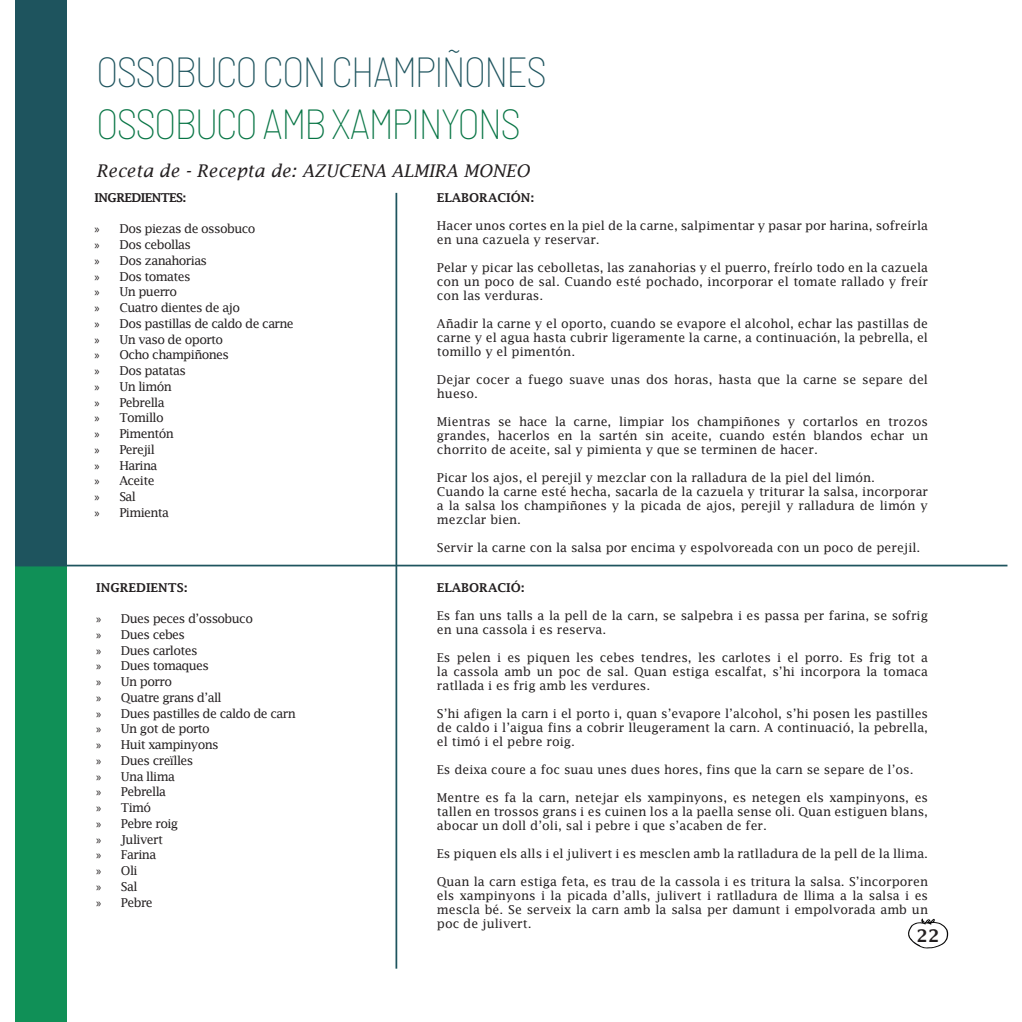
<style>
.page{position:relative;width:1022px;height:1022px;background:#fff}
.page>*{position:absolute;margin:0;border:0;box-sizing:border-box;transform-origin:0 0}
.t1{font:100 semi-condensed 42px "Barlow";letter-spacing:-.05em;color:#1e545e}
.t2{font:100 semi-condensed 42px "Barlow";letter-spacing:-.05em;color:#087545}
.t3{font:italic 17.5px "Lucida Fax";color:#231f20}
.t4{font:600 17.5px "Lucida Fax";color:#231f20}
.t5{font:12.25px/14px "Lucida Fax";color:#231f20;text-align:justify}
.t6{font:12.25px "Lucida Fax";letter-spacing:-.05em;color:#231f20}
.t7{font:600 12.25px "Lucida Fax";color:#231f20}
.t8{font:600 12.25px "Lucida Fax";letter-spacing:-.05em;color:#231f20}
.s1{font-family:"Myriad Pro"}
</style>
<div class="page">
<svg style="left:908px;top:919px;width:40px;height:30px"></svg>
<div style="left:15px;top:0;width:52px;height:566px;background:#1e545e"></div>
<div style="left:15px;top:566px;width:52px;height:456px;background:#109057"></div>
<hr style="left:15px;top:565px;width:992px;height:1px;background:#1e545e">
<hr style="left:395px;top:193px;width:2px;height:776px;background:#1e545e">
<p class="t1" style="left:96px;top:46px;width:452px">OSSOBUCO CON CHAMPIÑONES</p>
<p class="t2" style="left:96px;top:98px;width:426px">OSSOBUCO AMB XAMPINYONS</p>
<p class="t3" style="left:96px;top:160px;width:435px">Receta de - Recepta de: AZUCENA ALMIRA MONEO</p>
<p class="t8" style="left:95px;top:191px;width:93px">INGREDIENTES:</p>
<p class="t6" style="left:95px;top:222px;width:162px"><span class="s1">»</span> Dos piezas de ossobuco</p>
<p class="t6" style="left:95px;top:238px;width:98px"><span class="s1">»</span> Dos cebollas</p>
<p class="t6" style="left:95px;top:253px;width:114px"><span class="s1">»</span> Dos zanahorias</p>
<p class="t6" style="left:95px;top:269px;width:97px"><span class="s1">»</span> Dos tomates</p>
<p class="t6" style="left:95px;top:285px;width:84px"><span class="s1">»</span> Un puerro</p>
<p class="t6" style="left:95px;top:301px;width:147px"><span class="s1">»</span> Cuatro dientes de ajo</p>
<p class="t6" style="left:95px;top:316px;width:201px"><span class="s1">»</span> Dos pastillas de caldo de carne</p>
<p class="t6" style="left:95px;top:332px;width:130px"><span class="s1">»</span> Un vaso de oporto</p>
<p class="t6" style="left:95px;top:348px;width:136px"><span class="s1">»</span> Ocho champiñones</p>
<p class="t6" style="left:95px;top:364px;width:93px"><span class="s1">»</span> Dos patatas</p>
<p class="t5" style="left:95px;top:379px;width:79px"><span class="s1">»</span> Un limón</p>
<p class="t6" style="left:95px;top:395px;width:71px"><span class="s1">»</span> Pebrella</p>
<p class="t6" style="left:95px;top:411px;width:71px"><span class="s1">»</span> Tomillo</p>
<p class="t6" style="left:95px;top:427px;width:81px"><span class="s1">»</span> Pimentón</p>
<p class="t6" style="left:95px;top:442px;width:62px"><span class="s1">»</span> Perejil</p>
<p class="t5" style="left:95px;top:458px;width:64px"><span class="s1">»</span> Harina</p>
<p class="t5" style="left:95px;top:474px;width:62px"><span class="s1">»</span> Aceite</p>
<p class="t5" style="left:95px;top:490px;width:43px"><span class="s1">»</span> Sal</p>
<p class="t6" style="left:95px;top:505px;width:76px"><span class="s1">»</span> Pimienta</p>
<p class="t7" style="left:96px;top:580px;width:93px">INGREDIENTS:</p>
<p class="t6" style="left:96px;top:612px;width:158px"><span class="s1">»</span> Dues peces d’ossobuco</p>
<p class="t6" style="left:96px;top:627px;width:90px"><span class="s1">»</span> Dues cebes</p>
<p class="t6" style="left:96px;top:643px;width:103px"><span class="s1">»</span> Dues carlotes</p>
<p class="t6" style="left:96px;top:659px;width:114px"><span class="s1">»</span> Dues tomaques</p>
<p class="t5" style="left:96px;top:675px;width:77px"><span class="s1">»</span> Un porro</p>
<p class="t6" style="left:96px;top:690px;width:127px"><span class="s1">»</span> Quatre grans d’all</p>
<p class="t6" style="left:96px;top:706px;width:201px"><span class="s1">»</span> Dues pastilles de caldo de carn</p>
<p class="t6" style="left:96px;top:722px;width:115px"><span class="s1">»</span> Un got de porto</p>
<p class="t6" style="left:96px;top:738px;width:124px"><span class="s1">»</span> Huit xampinyons</p>
<p class="t6" style="left:96px;top:753px;width:99px"><span class="s1">»</span> Dues creïlles</p>
<p class="t6" style="left:96px;top:769px;width:80px"><span class="s1">»</span> Una llima</p>
<p class="t6" style="left:96px;top:785px;width:71px"><span class="s1">»</span> Pebrella</p>
<p class="t5" style="left:96px;top:801px;width:57px"><span class="s1">»</span> Timó</p>
<p class="t6" style="left:96px;top:816px;width:84px"><span class="s1">»</span> Pebre roig</p>
<p class="t6" style="left:96px;top:832px;width:68px"><span class="s1">»</span> Julivert</p>
<p class="t5" style="left:96px;top:848px;width:62px"><span class="s1">»</span> Farina</p>
<p class="t5" style="left:96px;top:864px;width:43px"><span class="s1">»</span> Oli</p>
<p class="t5" style="left:96px;top:879px;width:43px"><span class="s1">»</span> Sal</p>
<p class="t5" style="left:96px;top:895px;width:58px"><span class="s1">»</span> Pebre</p>
<p class="t7" style="left:437px;top:191px;width:99px">ELABORACIÓN:</p>
<p class="t5" style="left:437px;top:218px;width:493px">Hacer unos cortes en la piel de la carne, salpimentar y pasar por harina, sofreírla en una cazuela y reservar.</p>
<p class="t5" style="left:437px;top:260px;width:493px">Pelar y picar las cebolletas, las zanahorias y el puerro, freírlo todo en la cazuela con un poco de sal. Cuando esté pochado, incorporar el tomate rallado y freír con las verduras.</p>
<p class="t5" style="left:437px;top:316px;width:493px">Añadir la carne y el oporto, cuando se evapore el alcohol, echar las pastillas de carne y el agua hasta cubrir ligeramente la carne, a continuación, la pebrella, el tomillo y el pimentón.</p>
<p class="t5" style="left:437px;top:372px;width:493px">Dejar cocer a fuego suave unas dos horas, hasta que la carne se separe del hueso.</p>
<p class="t5" style="left:437px;top:414px;width:493px">Mientras se hace la carne, limpiar los champiñones y cortarlos en trozos grandes, hacerlos en la sartén sin aceite, cuando estén blandos echar un chorrito de aceite, sal y pimienta y que se terminen de hacer.</p>
<p class="t5" style="left:437px;top:470px;width:440px">Picar los ajos, el perejil y mezclar con la ralladura de la piel del limón.</p>
<p class="t5" style="left:437px;top:484px;width:493px">Cuando la carne esté hecha, sacarla de la cazuela y triturar la salsa, incorporar a la salsa los champiñones y la picada de ajos, perejil y ralladura de limón y mezclar bien.</p>
<p class="t5" style="left:437px;top:540px;width:485px">Servir la carne con la salsa por encima y espolvoreada con un poco de perejil.</p>
<p class="t7" style="left:437px;top:580px;width:89px">ELABORACIÓ:</p>
<p class="t5" style="left:437px;top:608px;width:493px">Es fan uns talls a la pell de la carn, se salpebra i es passa per farina, se sofrig en una cassola i es reserva.</p>
<p class="t5" style="left:437px;top:650px;width:493px">Es pelen i es piquen les cebes tendres, les carlotes i el porro. Es frig tot a la cassola amb un poc de sal. Quan estiga escalfat, s’hi incorpora la tomaca ratllada i es frig amb les verdures.</p>
<p class="t5" style="left:437px;top:706px;width:493px">S’hi afigen la carn i el porto i, quan s’evapore l’alcohol, s’hi posen les pastilles de caldo i l’aigua fins a cobrir lleugerament la carn. A continuació, la pebrella, el timó i el pebre roig.</p>
<p class="t5" style="left:437px;top:762px;width:478px">Es deixa coure a foc suau unes dues hores, fins que la carn se separe de l’os.</p>
<p class="t5" style="left:437px;top:790px;width:493px">Mentre es fa la carn, netejar els xampinyons, es netegen els xampinyons, es tallen en trossos grans i es cuinen los a la paella sense oli. Quan estiguen blans, abocar un doll d’oli, sal i pebre i que s’acaben de fer.</p>
<p class="t5" style="left:437px;top:846px;width:493px">Es piquen els alls i el julivert i es mesclen amb la ratlladura de la pell de la llima.</p>
<p class="t5" style="left:437px;top:874px;width:493px">Quan la carn estiga feta, es trau de la cassola i es tritura la salsa. S’incorporen els xampinyons i la picada d’alls, julivert i ratlladura de llima a la salsa i es mescla bé. Se serveix la carn amb la salsa per damunt i empolvorada amb un poc de julivert.</p>
<p class="t4" style="left:916px;top:926px;width:25px">22</p>
</div>
